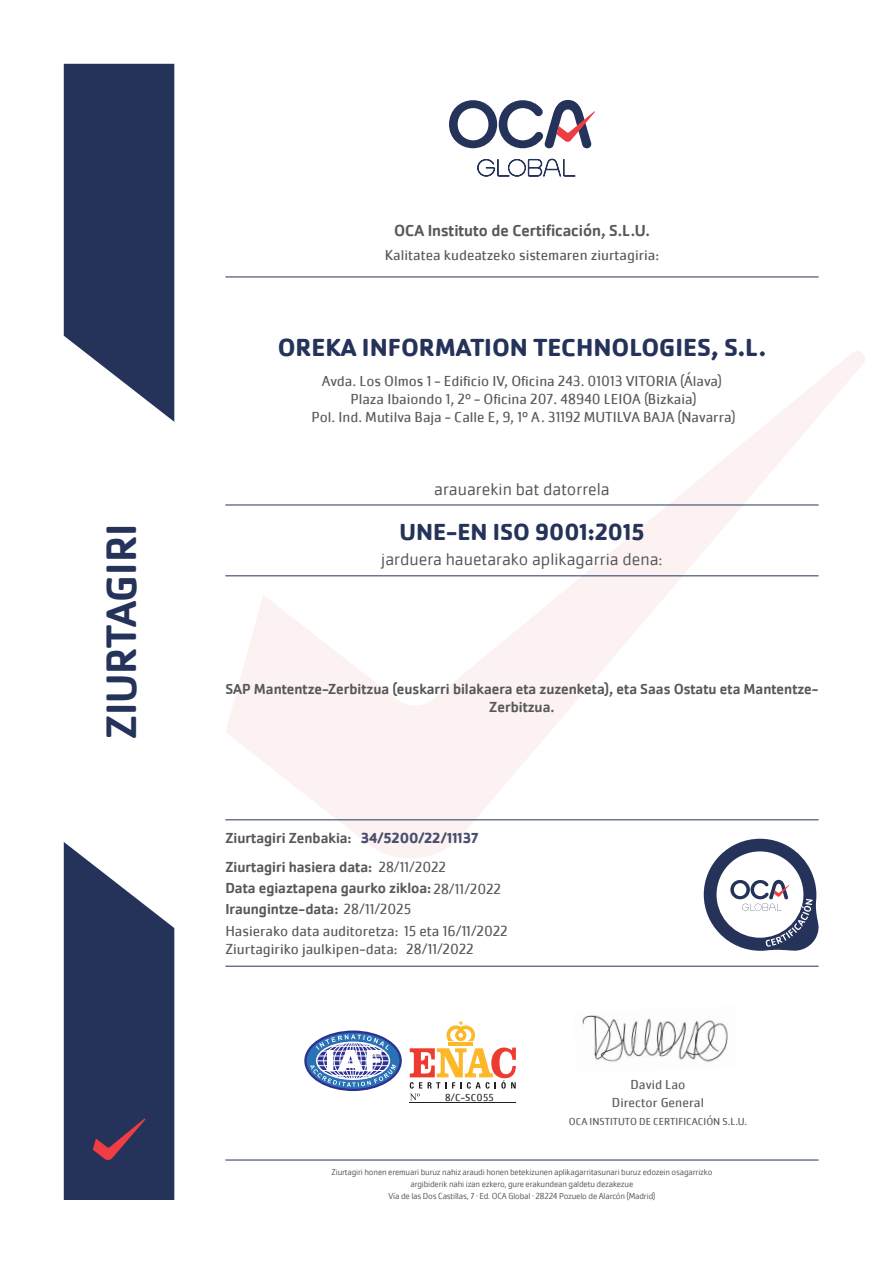
<style>
.page{position:relative;width:893px;height:1263px;background:#fff}
.page>*{position:absolute;margin:0;border:0;box-sizing:border-box;transform-origin:0 0}
.t1{font:500 43.95px "Cachet Pro";color:#25335a}
.t2{font:700 25.5px "Cachet Pro";color:#25335a}
.t3{font:700 24px "Cachet Pro";color:#25335a}
.t4{font:300 18px "Cachet Pro";color:#57585a}
.t5{font:500 16.5px "Cachet Pro";color:#57585a}
.t6{font:15px "Cachet Pro";color:#57585a}
.t7{font:500 15px/18px "Cachet Pro";color:#57585a;text-align:center}
.t8{font:700 15px "Cachet Pro";color:#494e6e}
.t9{font:13.5px "Cachet Pro";color:#57585a}
.t10{font:10.5px "Cachet Pro";color:#57585a}
.t11{font:10.5px "Cachet Pro";letter-spacing:.025em;color:#231f20}
.t12{font:300 9px "Cachet Pro";letter-spacing:-.02em;color:#57585a}
.s1{font-weight:400}
</style>
<div class="page">
<svg style="left:225px;top:351px;width:640px;height:507px"></svg>
<svg style="left:64px;top:64px;width:110px;height:358px"></svg>
<svg style="left:449px;top:100px;width:146px;height:48px"></svg>
<svg style="left:477px;top:159px;width:99px;height:18px"></svg>
<svg style="left:64px;top:842px;width:110px;height:358px"></svg>
<hr style="left:225px;top:277px;width:594px;height:1px;background:#25335a">
<hr style="left:225px;top:575px;width:594px;height:1px;background:#25335a">
<hr style="left:225px;top:505px;width:594px;height:1px;background:#25335a">
<hr style="left:225px;top:819px;width:594px;height:1px;background:#25335a">
<hr style="left:225px;top:966px;width:594px;height:1px;background:#25335a">
<svg style="left:704px;top:839px;width:115px;height:112px"></svg>
<hr style="left:225px;top:1160px;width:594px;height:1px;background:#25335a">
<hr style="left:449px;top:1042px;width:24px;height:4px;background:#fcb828">
<svg style="left:446px;top:1021px;width:29px;height:20px"></svg>
<hr style="left:410px;top:1102px;width:106px;height:1px;background:#231f20">
<svg style="left:410px;top:1047px;width:106px;height:53px"></svg>
<svg style="left:305px;top:1032px;width:96px;height:58px"></svg>
<div style="left:304px;top:1030px;width:98px;height:61px;border:2px solid #2e3092;border-radius:50%"></div>
<svg style="left:310px;top:1034px;width:86px;height:53px"></svg>
<img style="left:582px;top:1015px;width:146px;height:47px">
<p class="t1" style="left:96px;top:739px;width:217px;rotate:-90deg">ZIURTAGIRI</p>
<p class="t5" style="left:394px;top:221px;width:257px">OCA Instituto de Certificación, S.L.U.</p>
<p class="t6" style="left:385px;top:246px;width:276px">Kalitatea kudeatzeko sistemaren ziurtagiria:</p>
<p class="t2" style="left:278px;top:332px;width:490px">OREKA INFORMATION TECHNOLOGIES, S.L.</p>
<p class="t6" style="left:322px;top:372px;width:402px">Avda. Los Olmos 1 - Edificio IV, Oficina 243. 01013 VITORIA (Álava)</p>
<p class="t6" style="left:350px;top:390px;width:348px">Plaza Ibaiondo 1, 2º - Oficina 207. 48940 LEIOA (Bizkaia)</p>
<p class="t6" style="left:311px;top:408px;width:426px">Pol. Ind. Mutilva Baja - Calle E, 9, 1º A. 31192 MUTILVA BAJA (Navarra)</p>
<p class="t4" style="left:434px;top:479px;width:177px">arauarekin bat datorrela</p>
<p class="t3" style="left:399px;top:517px;width:246px">UNE-EN ISO 9001:2015</p>
<p class="t4" style="left:381px;top:549px;width:283px">jarduera hauetarako aplikagarria dena:</p>
<p class="t7" style="left:225px;top:680px;width:595px">SAP Mantentze-Zerbitzua (euskarri bilakaera eta zuzenketa), eta Saas Ostatu eta Mantentze-<br>Zerbitzua.</p>
<p class="t7" style="left:225px;top:829px;width:128px">Ziurtagiri Zenbakia:</p>
<p class="t8" style="left:361px;top:828px;width:119px">34/5200/22/11137</p>
<p class="t7" style="left:225px;top:858px;width:222px">Ziurtagiri hasiera data: <span class="s1">28/11/2022</span></p>
<p class="t7" style="left:225px;top:879px;width:277px">Data egiaztapena gaurko zikloa:<span class="s1">28/11/2022</span></p>
<p class="t7" style="left:225px;top:900px;width:187px">Iraungintze-data: <span class="s1">28/11/2025</span></p>
<p class="t6" style="left:225px;top:922px;width:284px">Hasierako data auditoretza: 15 eta 16/11/2022</p>
<p class="t6" style="left:406px;top:940px;width:69px">28/11/2022</p>
<p class="t6" style="left:225px;top:940px;width:174px">Ziurtagiriko jaulkipen-data:</p>
<p class="t11" style="left:445px;top:1091px;width:50px">8/C-SC055</p>
<p class="t9" style="left:630px;top:1076px;width:56px">David Lao</p>
<p class="t10" style="left:569px;top:1115px;width:180px">OCA INSTITUTO DE CERTIFICACIÓN S.L.U.</p>
<p class="t9" style="left:612px;top:1094px;width:93px">Director General</p>
<p class="t12" style="left:332px;top:1166px;width:382px">Ziurtagiri honen eremuari buruz nahiz araudi honen betekizunen aplikagarritasunari buruz edozein osagarrizko</p>
<p class="t12" style="left:411px;top:1178px;width:224px">argibiderik nahi izan ezkero, gure erakundean galdetu dezakezue</p>
<p class="t12" style="left:388px;top:1190px;width:268px">Vía de las Dos Castillas, 7 · Ed. OCA Global · 28224 Pozuelo de Alarcón (Madrid)</p>
</div>
